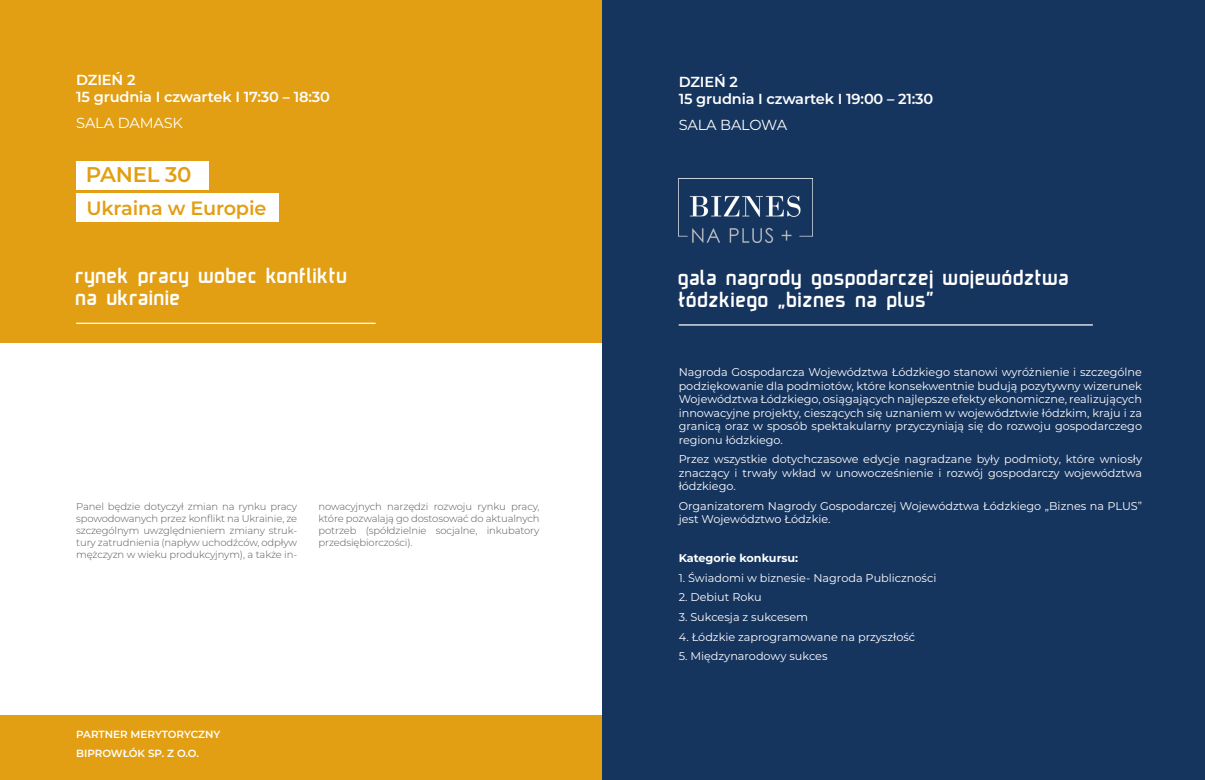
<style>
.page{position:relative;width:1205px;height:780px;background:#fff}
.page>*{position:absolute;margin:0;border:0;box-sizing:border-box;transform-origin:0 0}
.t1{font:21.62px/21.6px "lodzer";color:#fff}
.t2{font:600 21.25px "Montserrat";letter-spacing:-.01em;color:#e39f13}
.t3{font:600 19.25px "Montserrat";letter-spacing:-.01em;color:#e39f13}
.t4{font:600 14.5px/17.5px "Montserrat";letter-spacing:-.01em;color:#fff}
.t5{font:14.5px "Montserrat";letter-spacing:-.01em;color:#fff}
.t6{font:11.25px/13.5px "Montserrat";color:#fff;text-align:justify}
.t7{font:700 11.25px "Montserrat";color:#fff}
.t8{font:600 10.38px "Montserrat";color:#fff}
.t9{font:300 10px/12px "Montserrat";letter-spacing:-.01em;color:#57585a;text-align:justify}
</style>
<div class="page">
<div style="left:0;top:0;width:602px;height:780px;background:#e39f13"></div>
<div style="left:76px;top:193px;width:202px;height:29px;background:#fff"></div>
<hr style="left:76px;top:322px;width:300px;height:2px;background:#fff">
<div style="left:76px;top:161px;width:132px;height:29px;background:#fff"></div>
<div style="left:0;top:344px;width:602px;height:371px;background:#fff"></div>
<div style="left:602px;top:0;width:603px;height:780px;background:#15345e"></div>
<hr style="left:679px;top:324px;width:414px;height:1px;background:#fff">
<img style="left:679px;top:179px;width:134px;height:63px">
<p class="t4" style="left:76px;top:70px;width:255px">DZIEŃ 2<br>15 grudnia I czwartek I 17:30 – 18:30</p>
<p class="t5" style="left:76px;top:113px;width:108px">SALA DAMASK</p>
<p class="t2" style="left:86px;top:159px;width:107px">PANEL 30</p>
<p class="t3" style="left:87px;top:195px;width:181px">Ukraina w Europie</p>
<p class="t1" style="left:76px;top:265px;width:274px">rynek pracy wobec konfliktu na ukrainie</p>
<p class="t9" style="left:76px;top:500px;width:223px">Panel będzie dotyczył zmian na rynku pracy spowodowanych przez konflikt na Ukrainie, ze szczególnym uwzględnieniem zmiany struk&shy;tury zatrudnienia (napływ uchodźców, odpływ mężczyzn w wieku produkcyjnym), a także in-</p>
<p class="t9" style="left:318px;top:500px;width:223px">nowacyjnych narzędzi rozwoju rynku pracy, które pozwalają go dostosować do aktualnych potrzeb (spółdzielnie socjalne, inkubatory przedsiębiorczości).</p>
<p class="t8" style="left:76px;top:727px;width:146px">PARTNER MERYTORYCZNY</p>
<p class="t8" style="left:76px;top:745px;width:124px">BIPROWŁÓK SP. Z O.O.</p>
<p class="t4" style="left:679px;top:72px;width:256px">DZIEŃ 2<br>15 grudnia I czwartek I 19:00 – 21:30</p>
<p class="t5" style="left:679px;top:115px;width:110px">SALA BALOWA</p>
<p class="t1" style="left:679px;top:267px;width:393px">gala nagrody gospodarczej województwa łódzkiego „biznes na plus”</p>
<p class="t6" style="left:679px;top:365px;width:465px">Nagroda Gospodarcza Województwa Łódzkiego stanowi wyróżnienie i szczególne podziękowanie dla podmiotów, które konsekwentnie budują pozytywny wizerunek Województwa Łódzkiego, osiągających najlepsze efekty ekonomiczne, realizujących innowacyjne projekty, cieszących się uznaniem w województwie łódzkim, kraju i za granicą oraz w sposób spektakularny przyczyniają się do rozwoju gospodarczego regionu łódzkiego.</p>
<p class="t6" style="left:679px;top:452px;width:465px">Przez wszystkie dotychczasowe edycje nagradzane były podmioty, które wniosły znaczący i trwały wkład w unowocześnienie i rozwój gospodarczy województwa łódzkiego.</p>
<p class="t6" style="left:679px;top:498px;width:465px">Organizatorem Nagrody Gospodarczej Województwa Łódzkiego „Biznes na PLUS” jest Województwo Łódzkie.</p>
<p class="t7" style="left:679px;top:550px;width:121px">Kategorie konkursu:</p>
<p class="t6" style="left:679px;top:570px;width:259px">1. Świadomi w biznesie- Nagroda Publiczności</p>
<p class="t6" style="left:679px;top:590px;width:85px">2. Debiut Roku</p>
<p class="t6" style="left:679px;top:609px;width:131px">3. Sukcesja z sukcesem</p>
<p class="t6" style="left:679px;top:629px;width:238px">4. Łódzkie zaprogramowane na przyszłość</p>
<p class="t6" style="left:679px;top:649px;width:150px">5. Międzynarodowy sukces</p>
</div>
